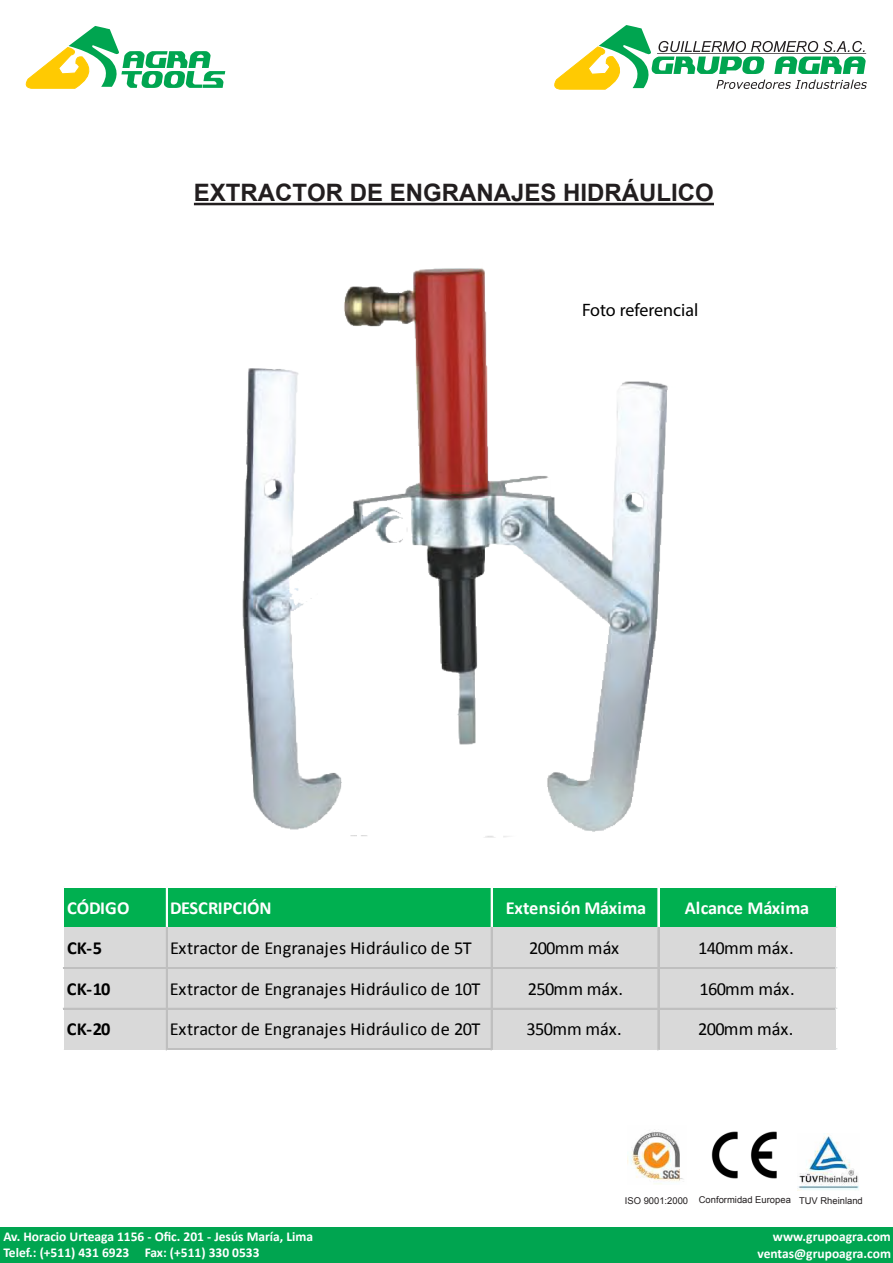
<style>
.page{position:relative;width:893px;height:1263px;background:#fff}
.page>*{position:absolute;margin:0;border:0;box-sizing:border-box;transform-origin:0 0}
.t1{font:700 24px "Arial";color:#221e1f}
.t2{font:18.45px "Calibri";letter-spacing:-.01em;color:#000}
.t3{font:700 18.45px "Calibri";letter-spacing:-.005em;color:#fff}
.t4{font:700 18.45px "Calibri";letter-spacing:.005em;color:#000}
.t5{font:18px "Myriad Pro";color:#000}
.t6{font:700 13.5px/16.5px "Calibri";color:#fff}
.t7{font:9.45px "Arial";color:#221e1f}
</style>
<div class="page">
<div style="left:0;top:1227px;width:893px;height:35px;background:#00a550"></div>
<svg style="left:25px;top:26px;width:200px;height:63px"></svg>
<svg style="left:554px;top:25px;width:313px;height:65px"></svg>
<img style="left:798px;top:1136px;width:61px;height:55px">
<img style="left:711px;top:1131px;width:66px;height:48px">
<img style="left:627px;top:1129px;width:56px;height:55px">
<hr style="left:194px;top:203px;width:520px;height:2px;background:#221e1f">
<img style="left:242px;top:268px;width:426px;height:570px">
<div style="left:65px;top:888px;width:771px;height:40px;background:#00b050"></div>
<div style="left:65px;top:927px;width:771px;height:123px;background:#d9d9d9"></div>
<hr style="left:166px;top:887px;width:2px;height:40px;background:#fff">
<hr style="left:491px;top:887px;width:1px;height:40px;background:#fff">
<hr style="left:658px;top:887px;width:1px;height:40px;background:#fff">
<hr style="left:63px;top:967px;width:773px;height:1px;background:#bfbfbf">
<hr style="left:63px;top:968px;width:773px;height:1px;background:#bfbfbf">
<hr style="left:63px;top:1008px;width:773px;height:1px;background:#bfbfbf">
<hr style="left:166px;top:927px;width:2px;height:123px;background:#bfbfbf">
<hr style="left:168px;top:1048px;width:324px;height:1px;background:#bfbfbf">
<hr style="left:168px;top:1049px;width:324px;height:1px;background:#bfbfbf">
<hr style="left:491px;top:927px;width:1px;height:123px;background:#bfbfbf">
<hr style="left:658px;top:927px;width:1px;height:123px;background:#bfbfbf">
<h1 class="t1" style="left:194px;top:177px;width:522px">EXTRACTOR DE ENGRANAJES HIDRÁULICO</h1>
<p class="t5" style="left:582px;top:299px;width:118px">Foto referencial</p>
<p class="t3" style="left:67px;top:896px;width:64px">CÓDIGO</p>
<p class="t3" style="left:170px;top:896px;width:103px">DESCRIPCIÓN</p>
<p class="t3" style="left:506px;top:896px;width:142px">Extensión Máxima</p>
<p class="t3" style="left:685px;top:896px;width:126px">Alcance Máxima</p>
<p class="t4" style="left:67px;top:936px;width:37px">CK-5</p>
<p class="t2" style="left:170px;top:936px;width:303px">Extractor de Engranajes Hidráulico de 5T</p>
<p class="t2" style="left:529px;top:936px;width:92px">200mm máx</p>
<p class="t2" style="left:698px;top:936px;width:97px">140mm máx.</p>
<p class="t4" style="left:67px;top:977px;width:45px">CK-10</p>
<p class="t2" style="left:170px;top:977px;width:312px">Extractor de Engranajes Hidráulico de 10T</p>
<p class="t2" style="left:528px;top:977px;width:97px">250mm máx.</p>
<p class="t2" style="left:699px;top:977px;width:97px">160mm máx.</p>
<p class="t4" style="left:67px;top:1017px;width:45px">CK-20</p>
<p class="t2" style="left:170px;top:1017px;width:312px">Extractor de Engranajes Hidráulico de 20T</p>
<p class="t2" style="left:527px;top:1017px;width:97px">350mm máx.</p>
<p class="t2" style="left:698px;top:1017px;width:97px">200mm máx.</p>
<p class="t7" style="left:625px;top:1195px;width:240px">ISO 9001:2000 Conformidad Europea TUV Rheinland</p>
<p class="t6" style="left:3px;top:1228px;width:311px">Av. Horacio Urteaga 1156 - Ofic. 201 - Jesús María, Lima<br>Telef.: (+511) 431 6923 Fax: (+511) 330 0533</p>
<p class="t6" style="left:757px;top:1228px;width:135px;text-align:right">www.grupoagra.com ventas@grupoagra.com</p>
</div>
